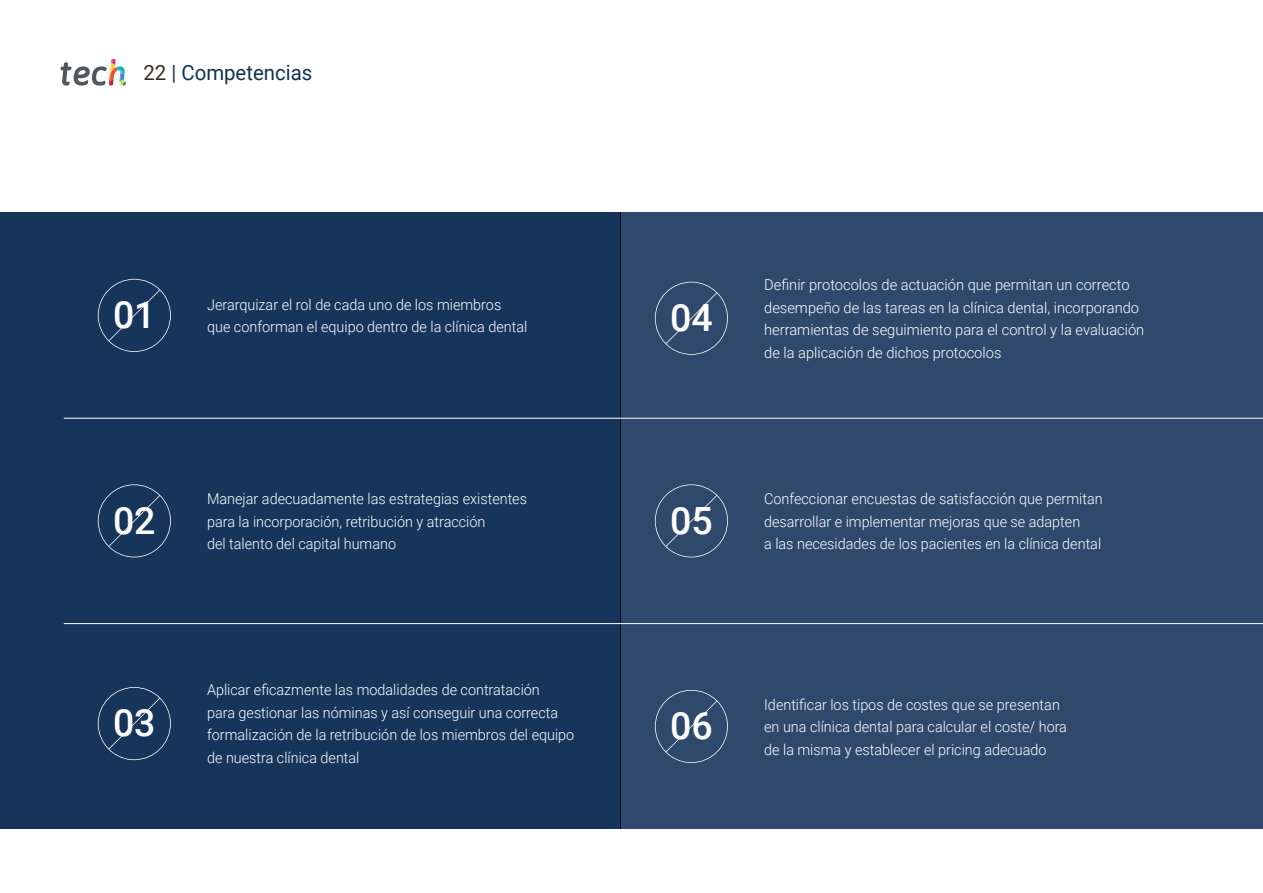
<style>
.page{position:relative;width:1263px;height:893px;background:#fff}
.page>*{position:absolute;margin:0;border:0;box-sizing:border-box;transform-origin:0 0}
.t1{font:500 37.5px "Roboto";color:#fff}
.t2{font:21px "Roboto";color:#123352}
.t3{font:300 15px/22.5px "Roboto";color:#fff;scale:.96 1}
.t4{font:300 15px/22.5px "Roboto";color:#fff}
.s1{color:#312e20}
</style>
<div class="page">
<div style="left:0;top:213px;width:621px;height:616px;background:#17355b"></div>
<div style="left:621px;top:213px;width:642px;height:616px;background:#2e496b"></div>
<svg style="left:98px;top:279px;width:73px;height:73px"></svg>
<svg style="left:98px;top:484px;width:73px;height:73px"></svg>
<svg style="left:98px;top:687px;width:73px;height:73px"></svg>
<svg style="left:655px;top:282px;width:73px;height:73px"></svg>
<svg style="left:655px;top:484px;width:73px;height:73px"></svg>
<svg style="left:655px;top:690px;width:73px;height:73px"></svg>
<hr style="left:64px;top:418px;width:1199px;height:1px;background:#fff">
<hr style="left:64px;top:623px;width:1199px;height:1px;background:#fff">
<svg style="left:61px;top:59px;width:65px;height:27px"></svg>
<h2 class="t2" style="left:144px;top:57px;width:170px"><span class="s1">22</span> | Competencias</h2>
<h1 class="t1" style="left:113px;top:288px;width:44px">01</h1>
<p class="t3" style="left:207px;top:293px;width:308px">Jerarquizar el rol de cada uno de los miembros</p>
<p class="t3" style="left:207px;top:315px;width:335px">que conforman el equipo dentro de la clínica dental</p>
<h1 class="t1" style="left:113px;top:494px;width:44px">02</h1>
<h1 class="t1" style="left:113px;top:697px;width:44px">03</h1>
<p class="t3" style="left:207px;top:487px;width:335px">Manejar adecuadamente las estrategias existentes para la incorporación, retribución y atracción<br>del talento del capital humano</p>
<p class="t3" style="left:207px;top:678px;width:384px">Aplicar eficazmente las modalidades de contratación<br>para gestionar las nóminas y así conseguir una correcta formalización de la retribución de los miembros del equipo de nuestra clínica dental</p>
<h1 class="t1" style="left:670px;top:291px;width:44px">04</h1>
<h1 class="t1" style="left:670px;top:494px;width:44px">05</h1>
<p class="t4" style="left:764px;top:273px;width:382px">Definir protocolos de actuación que permitan un correcto desempeño de las tareas en la clínica dental, incorporando herramientas de seguimiento para el control y la evaluación de la aplicación de dichos protocolos</p>
<p class="t3" style="left:764px;top:487px;width:354px">Confeccionar encuestas de satisfacción que permitan desarrollar e implementar mejoras que se adapten<br>a las necesidades de los pacientes en la clínica dental</p>
<h1 class="t1" style="left:670px;top:699px;width:44px">06</h1>
<p class="t3" style="left:764px;top:692px;width:317px">Identificar los tipos de costes que se presentan en una clínica dental para calcular el coste/ hora de la misma y establecer el pricing adecuado</p>
</div>
